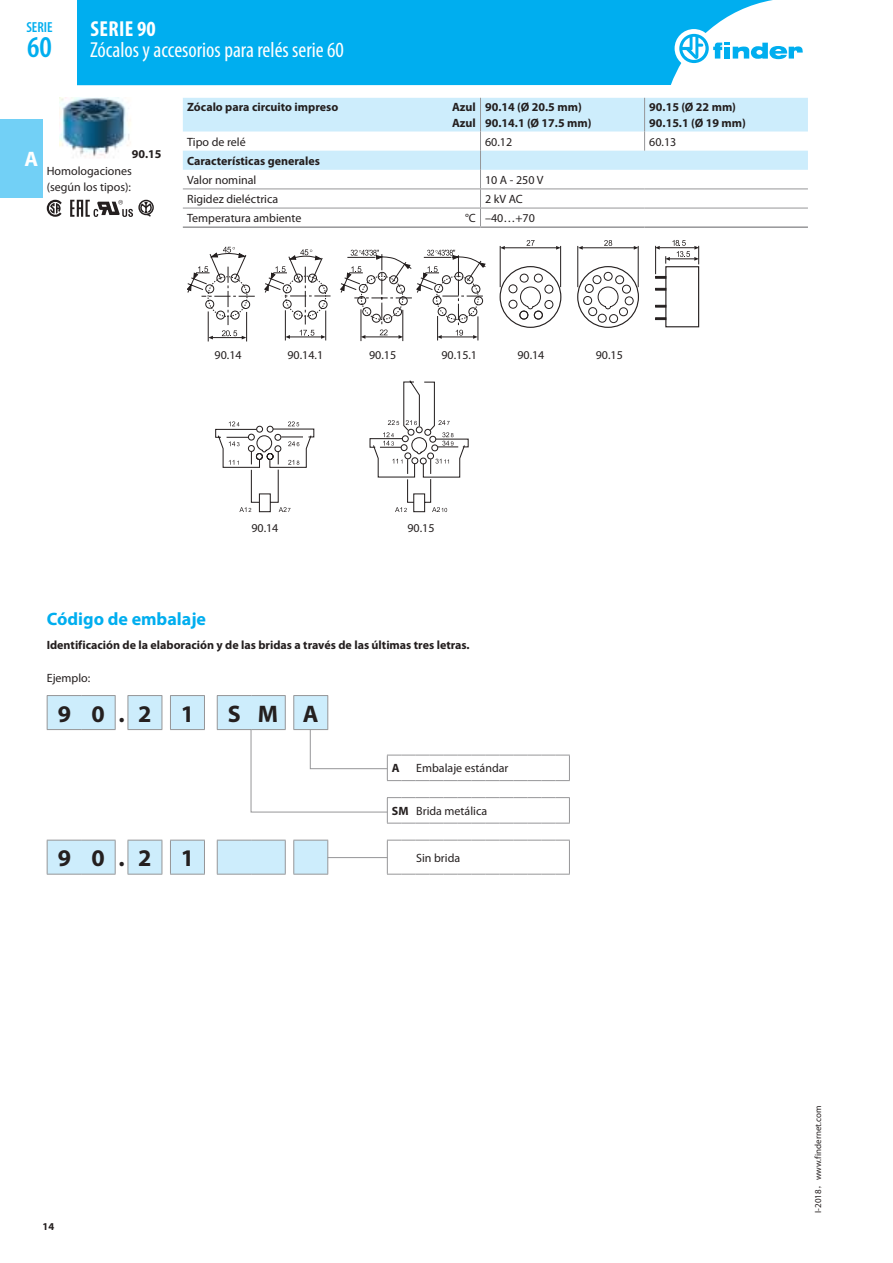
<style>
.page{position:relative;width:893px;height:1263px;background:#fff}
.page>*{position:absolute;margin:0;border:0;box-sizing:border-box;transform-origin:0 0}
.t1{font:600 condensed 30.3px "Myriad Pro";color:#00aeef}
.t2{font:700 24px "Myriad Pro";color:#241f1f}
.t3{font:condensed 21.75px "Myriad Pro";color:#fff}
.t4{font:700 condensed 21.75px "Myriad Pro";letter-spacing:.02em;color:#fff}
.t5{font:700 21px "Myriad Pro";color:#fff}
.t6{font:700 18px "Myriad Pro";color:#00aeef}
.t7{font:600 condensed 14.55px "Myriad Pro";color:#00aeef}
.t8{font:12px/16.2px "Myriad Pro";color:#241f1f}
.t9{font:700 12px/16.2px "Myriad Pro";color:#241f1f}
.t10{font:700 10.5px "Myriad Pro";color:#241f1f}
.t11{font:9px "Myriad Pro";color:#241f1f}
.s1{font-weight:700}
.s2{font-family:"Sim Hei"}
</style>
<div class="page">
<div style="left:0;top:119px;width:43px;height:79px;background:#72d0f6"></div>
<div style="left:77px;top:0;width:696px;height:85px;background:#00aeef"></div>
<div style="left:675px;top:29px;width:38px;height:39px;background:#fff;border-radius:50%"></div>
<svg style="left:679px;top:34px;width:124px;height:29px"></svg>
<svg style="left:183px;top:98px;width:625px;height:128px"></svg>
<hr style="left:183px;top:189px;width:297px;height:1px;background:#969698">
<hr style="left:480px;top:189px;width:165px;height:1px;background:#969698">
<hr style="left:645px;top:189px;width:163px;height:1px;background:#969698">
<hr style="left:183px;top:208px;width:297px;height:1px;background:#969698">
<hr style="left:480px;top:208px;width:165px;height:1px;background:#969698">
<hr style="left:645px;top:208px;width:163px;height:1px;background:#969698">
<hr style="left:480px;top:98px;width:1px;height:33px;background:#969698">
<hr style="left:644px;top:98px;width:1px;height:33px;background:#969698">
<hr style="left:183px;top:226px;width:297px;height:2px;background:#969698">
<hr style="left:480px;top:226px;width:165px;height:2px;background:#969698">
<hr style="left:645px;top:226px;width:163px;height:2px;background:#969698">
<img style="left:59px;top:98px;width:72px;height:60px">
<svg style="left:47px;top:200px;width:15px;height:17px"></svg>
<svg style="left:70px;top:200px;width:84px;height:17px"></svg>
<hr style="left:504px;top:248px;width:52px;height:1px;background:#241f1f">
<hr style="left:500px;top:246px;width:1px;height:41px;background:#241f1f">
<svg style="left:500px;top:246px;width:5px;height:4px"></svg>
<svg style="left:556px;top:246px;width:4px;height:4px"></svg>
<svg style="left:526px;top:240px;width:9px;height:6px"></svg>
<hr style="left:560px;top:246px;width:1px;height:41px;background:#241f1f">
<div style="left:500px;top:266px;width:61px;height:62px;border:1px solid #241f1f;border-radius:50%"></div>
<svg style="left:508px;top:273px;width:46px;height:47px"></svg>
<hr style="left:582px;top:248px;width:52px;height:1px;background:#241f1f">
<hr style="left:577px;top:246px;width:1px;height:41px;background:#241f1f">
<svg style="left:578px;top:246px;width:5px;height:4px"></svg>
<svg style="left:634px;top:246px;width:4px;height:4px"></svg>
<svg style="left:604px;top:240px;width:8px;height:6px"></svg>
<hr style="left:638px;top:246px;width:1px;height:41px;background:#241f1f">
<div style="left:577px;top:266px;width:62px;height:62px;border:1px solid #241f1f;border-radius:50%"></div>
<svg style="left:583px;top:272px;width:51px;height:51px"></svg>
<div style="left:588px;top:307px;width:9px;height:9px;border:1px solid #241f1f;border-radius:50%"></div>
<div style="left:665px;top:266px;width:34px;height:61px;border:1px solid #241f1f"></div>
<svg style="left:655px;top:288px;width:11px;height:2px"></svg>
<svg style="left:655px;top:305px;width:11px;height:2px"></svg>
<svg style="left:655px;top:318px;width:11px;height:2px"></svg>
<svg style="left:655px;top:240px;width:44px;height:38px"></svg>
<svg style="left:187px;top:247px;width:68px;height:94px"></svg>
<hr style="left:403px;top:310px;width:1px;height:31px;background:#241f1f">
<hr style="left:361px;top:309px;width:1px;height:32px;background:#241f1f">
<svg style="left:264px;top:249px;width:222px;height:91px"></svg>
<svg style="left:369px;top:380px;width:100px;height:132px"></svg>
<svg style="left:215px;top:421px;width:100px;height:91px"></svg>
<svg style="left:47px;top:695px;width:281px;height:179px"></svg>
<hr style="left:47px;top:695px;width:34px;height:1px;background:#969698">
<hr style="left:47px;top:696px;width:1px;height:33px;background:#969698">
<hr style="left:81px;top:695px;width:35px;height:1px;background:#969698">
<hr style="left:115px;top:696px;width:1px;height:33px;background:#969698">
<hr style="left:47px;top:729px;width:34px;height:1px;background:#969698">
<hr style="left:81px;top:729px;width:35px;height:1px;background:#969698">
<hr style="left:47px;top:840px;width:34px;height:1px;background:#969698">
<hr style="left:47px;top:840px;width:1px;height:34px;background:#969698">
<hr style="left:81px;top:840px;width:35px;height:1px;background:#969698">
<hr style="left:115px;top:840px;width:1px;height:34px;background:#969698">
<hr style="left:47px;top:874px;width:34px;height:1px;background:#969698">
<hr style="left:81px;top:874px;width:35px;height:1px;background:#969698">
<hr style="left:128px;top:695px;width:34px;height:1px;background:#969698">
<hr style="left:128px;top:696px;width:1px;height:33px;background:#969698">
<hr style="left:162px;top:696px;width:1px;height:33px;background:#969698">
<hr style="left:128px;top:729px;width:34px;height:1px;background:#969698">
<hr style="left:128px;top:840px;width:34px;height:1px;background:#969698">
<hr style="left:128px;top:840px;width:1px;height:34px;background:#969698">
<hr style="left:162px;top:840px;width:1px;height:34px;background:#969698">
<hr style="left:128px;top:874px;width:34px;height:1px;background:#969698">
<hr style="left:170px;top:695px;width:35px;height:1px;background:#969698">
<hr style="left:170px;top:696px;width:1px;height:33px;background:#969698">
<hr style="left:204px;top:696px;width:1px;height:33px;background:#969698">
<hr style="left:170px;top:729px;width:35px;height:1px;background:#969698">
<hr style="left:170px;top:840px;width:35px;height:1px;background:#969698">
<hr style="left:170px;top:840px;width:1px;height:34px;background:#969698">
<hr style="left:204px;top:840px;width:1px;height:34px;background:#969698">
<hr style="left:170px;top:874px;width:35px;height:1px;background:#969698">
<hr style="left:293px;top:695px;width:35px;height:1px;background:#969698">
<hr style="left:293px;top:696px;width:1px;height:33px;background:#969698">
<hr style="left:327px;top:696px;width:1px;height:33px;background:#969698">
<hr style="left:293px;top:840px;width:35px;height:1px;background:#969698">
<hr style="left:293px;top:840px;width:1px;height:34px;background:#969698">
<hr style="left:327px;top:840px;width:1px;height:34px;background:#969698">
<hr style="left:293px;top:874px;width:35px;height:1px;background:#969698">
<hr style="left:217px;top:695px;width:34px;height:1px;background:#969698">
<hr style="left:217px;top:696px;width:1px;height:33px;background:#969698">
<hr style="left:251px;top:695px;width:35px;height:1px;background:#969698">
<hr style="left:285px;top:696px;width:1px;height:33px;background:#969698">
<hr style="left:217px;top:729px;width:34px;height:1px;background:#969698">
<hr style="left:217px;top:840px;width:34px;height:1px;background:#969698">
<hr style="left:217px;top:840px;width:1px;height:34px;background:#969698">
<hr style="left:251px;top:840px;width:35px;height:1px;background:#969698">
<hr style="left:285px;top:840px;width:1px;height:34px;background:#969698">
<hr style="left:217px;top:874px;width:34px;height:1px;background:#969698">
<hr style="left:251px;top:874px;width:35px;height:1px;background:#969698">
<hr style="left:387px;top:840px;width:1px;height:34px;background:#969698">
<svg style="left:387px;top:840px;width:182px;height:1px"></svg>
<hr style="left:569px;top:840px;width:1px;height:34px;background:#969698">
<svg style="left:387px;top:874px;width:183px;height:1px"></svg>
<svg style="left:250px;top:729px;width:320px;height:95px"></svg>
<hr style="left:328px;top:857px;width:59px;height:1px;background:#969698">
<p class="t7" style="left:26px;top:19px;width:28px">SERIE</p>
<h1 class="t1" style="left:27px;top:30px;width:26px">60</h1>
<h3 class="t4" style="left:90px;top:16px;width:67px">SERIE 90</h3>
<h3 class="t3" style="left:90px;top:37px;width:255px">Zócalos y accesorios para relés serie 60</h3>
<h3 class="t5" style="left:24px;top:146px;width:15px">A</h3>
<p class="t9" style="left:132px;top:145px;width:31px">90.15</p>
<p class="t8" style="left:47px;top:163px;width:87px">Homologaciones (según los tipos):</p>
<p class="t9" style="left:187px;top:99px;width:153px">Zócalo para circuito impreso</p>
<p class="t9" style="left:452px;top:99px;width:25px">Azul<br>Azul</p>
<p class="t9" style="left:485px;top:99px;width:108px">90.14 (Ø 20.5 mm)<br>90.14.1 (Ø 17.5 mm)</p>
<p class="t9" style="left:649px;top:99px;width:98px">90.15 (Ø 22 mm)<br>90.15.1 (Ø 19 mm)</p>
<p class="t8" style="left:187px;top:133px;width:60px">Tipo de relé</p>
<p class="t8" style="left:485px;top:133px;width:29px">60.12</p>
<p class="t8" style="left:649px;top:133px;width:29px">60.13</p>
<p class="t9" style="left:187px;top:152px;width:134px">Características generales</p>
<p class="t8" style="left:187px;top:172px;width:71px">Valor nominal</p>
<p class="t8" style="left:485px;top:172px;width:60px">10 A - 250 V</p>
<p class="t8" style="left:187px;top:191px;width:93px">Rigidez dieléctrica</p>
<p class="t8" style="left:485px;top:191px;width:39px">2 kV AC</p>
<p class="t8" style="left:187px;top:210px;width:116px">Temperatura ambiente</p>
<p class="t8" style="left:465px;top:210px;width:71px">°C –40…+70</p>
<p class="t8" style="left:215px;top:347px;width:29px">90.14</p>
<p class="t8" style="left:287px;top:347px;width:37px">90.14.1</p>
<p class="t8" style="left:369px;top:347px;width:29px">90.15</p>
<p class="t8" style="left:441px;top:347px;width:37px">90.15.1</p>
<p class="t8" style="left:517px;top:347px;width:29px">90.14</p>
<p class="t8" style="left:596px;top:347px;width:29px">90.15</p>
<p class="t8" style="left:251px;top:520px;width:29px">90.14</p>
<p class="t8" style="left:407px;top:520px;width:29px">90.15</p>
<h3 class="t6" style="left:47px;top:607px;width:161px">Código de embalaje</h3>
<p class="t9" style="left:47px;top:637px;width:424px">Identificación de la elaboración y de las bridas a través de las últimas tres letras.</p>
<p class="t8" style="left:47px;top:670px;width:45px">Ejemplo:</p>
<h2 class="t2" style="left:58px;top:698px;width:138px">9 0.2 1</h2>
<h2 class="t2" style="left:228px;top:698px;width:92px">SM A</h2>
<p class="t9" style="left:392px;top:760px;width:9px">A</p>
<p class="t8" style="left:416px;top:760px;width:94px">Embalaje estándar</p>
<p class="t8" style="left:392px;top:802px;width:97px"><span class="s1">SM</span> Brida metálica</p>
<h2 class="t2" style="left:58px;top:842px;width:138px">9 0.2 1</h2>
<p class="t8" style="left:416px;top:849px;width:46px">Sin brida</p>
<p class="t10" style="left:43px;top:1219px;width:13px">14</p>
<p class="t11" style="left:812px;top:1213px;width:109px;rotate:-90deg">I-2018<span class="s2">，</span>www.findernet.com</p>
</div>
